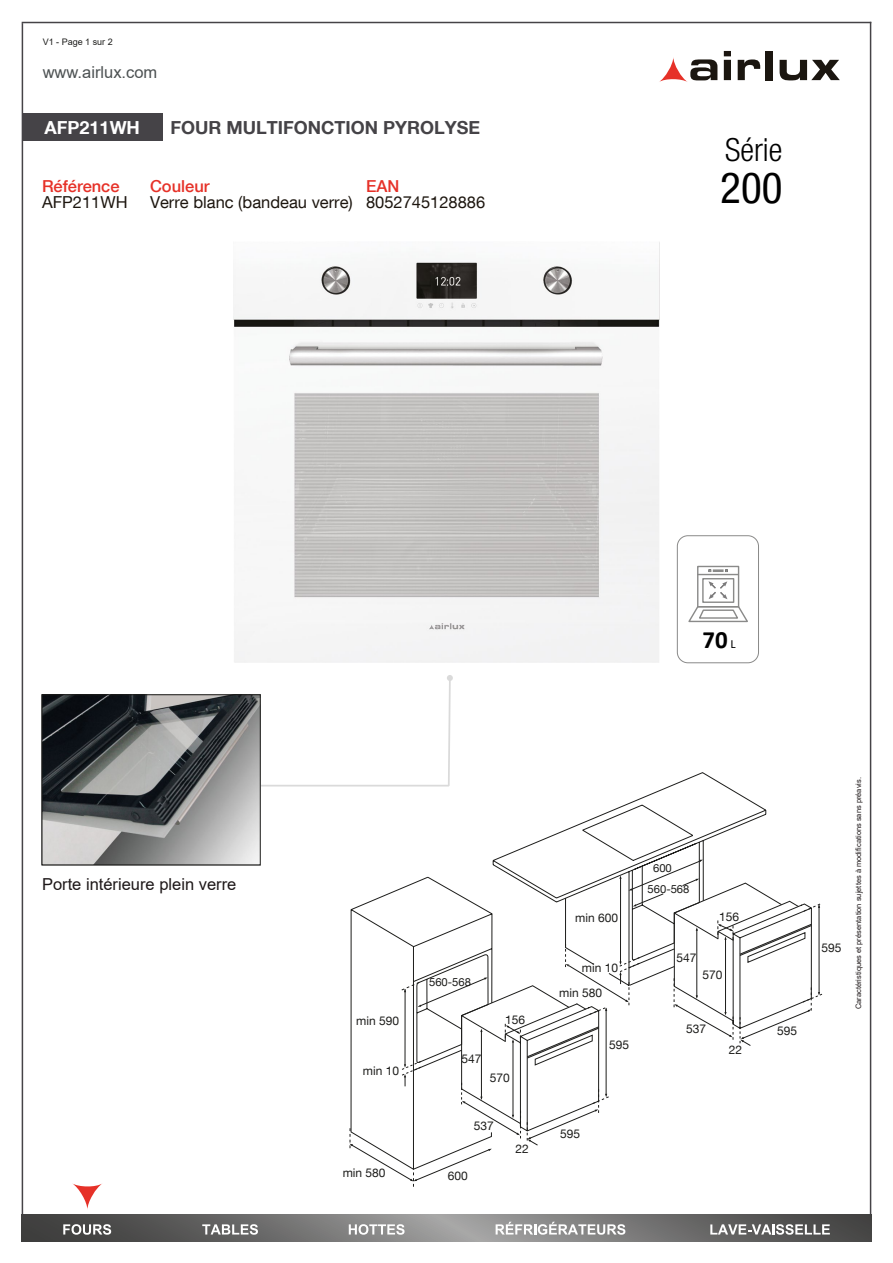
<style>
.page{position:relative;width:893px;height:1263px;background:#fff}
.page>*{position:absolute;margin:0;border:0;box-sizing:border-box;transform-origin:0 0}
.t1{font:condensed 43.2px "Helvetica Neue LT Com";color:#000}
.t2{font:300 condensed 31.95px "Helvetica Neue LT Com";color:#000}
.t3{font:700 24.9px "Calibri";color:#010101}
.t4{font:700 18px "Helvetica Neue LT Com";color:#454347}
.t5{font:700 18px "Helvetica Neue LT Com";color:#fff}
.t6{font:16.5px "Helvetica Neue LT Com";color:#1d160f}
.t7{font:16.5px "Arial";color:#1d1718}
.t8{font:500 16.5px "Helvetica Neue LT Com";color:#e63128}
.t9{font:16.5px "Arial";color:#4c5152}
.t10{font:12px "Helvetica Neue LT Com";color:#1d1d1b}
.t11{font:11.25px/21.3px "Helvetica Neue LT Com";color:#1d1d1b}
.t12{font:9px "Arial";color:#1d1d1b}
.t13{font:7.5px "Arial";color:#1d1718}
.s1{font-weight:400;font-size:12.45px}
</style>
<div class="page">
<svg style="left:493px;top:772px;width:274px;height:88px"></svg>
<svg style="left:349px;top:860px;width:474px;height:327px"></svg>
<div style="left:677px;top:535px;width:82px;height:128px;border:1px solid #8a8a89;border-radius:11px"></div>
<div style="left:697px;top:566px;width:42px;height:41px;border:1px solid #8a8a89"></div>
<svg style="left:708px;top:569px;width:20px;height:3px"></svg>
<hr style="left:698px;top:574px;width:40px;height:1px;background:#8a8a89">
<div style="left:702px;top:578px;width:32px;height:25px;border:1px solid #8a8a89"></div>
<svg style="left:688px;top:605px;width:60px;height:18px"></svg>
<svg style="left:708px;top:581px;width:19px;height:18px"></svg>
<svg style="left:260px;top:675px;width:193px;height:112px"></svg>
<img style="left:234px;top:262px;width:425px;height:400px">
<img style="left:44px;top:696px;width:214px;height:167px">
<div style="left:42px;top:694px;width:218px;height:171px;border:1px solid #1d1d1b"></div>
<hr style="left:22px;top:22px;width:849px;height:1px;background:#454347">
<hr style="left:22px;top:23px;width:1px;height:1193px;background:#454347">
<hr style="left:870px;top:22px;width:1px;height:1195px;background:#454347">
<svg style="left:22px;top:1214px;width:849px;height:27px;background:#6d6c6c"></svg>
<svg style="left:780px;top:60px;width:60px;height:21px"></svg>
<svg style="left:738px;top:59px;width:22px;height:21px"></svg>
<div style="left:766px;top:51px;width:7px;height:29px;background:#1b1610"></div>
<svg style="left:724px;top:51px;width:7px;height:29px"></svg>
<svg style="left:659px;top:57px;width:58px;height:25px"></svg>
<svg style="left:72px;top:1183px;width:30px;height:26px"></svg>
<svg style="left:496px;top:1222px;width:129px;height:13px"></svg>
<svg style="left:202px;top:1224px;width:56px;height:11px"></svg>
<svg style="left:349px;top:1224px;width:56px;height:11px"></svg>
<svg style="left:63px;top:1224px;width:48px;height:11px"></svg>
<svg style="left:710px;top:1224px;width:120px;height:11px"></svg>
<div style="left:22px;top:113px;width:141px;height:27px;background:#454347"></div>
<p class="t12" style="left:43px;top:36px;width:72px">V1 - Page 1 sur 2</p>
<h3 class="t9" style="left:43px;top:60px;width:116px">www.airlux.com</h3>
<h3 class="t5" style="left:45px;top:116px;width:97px">AFP211WH</h3>
<h3 class="t4" style="left:170px;top:116px;width:311px">FOUR MULTIFONCTION PYROLYSE</h3>
<h3 class="t8" style="left:42px;top:176px;width:79px">Référence</h3>
<h3 class="t8" style="left:150px;top:176px;width:61px">Couleur</h3>
<h3 class="t8" style="left:366px;top:176px;width:35px">EAN</h3>
<h3 class="t6" style="left:42px;top:192px;width:87px">AFP211WH</h3>
<h3 class="t6" style="left:150px;top:192px;width:337px">Verre blanc (bandeau verre) 8052745128886</h3>
<h2 class="t2" style="left:725px;top:132px;width:59px">Série</h2>
<h1 class="t1" style="left:720px;top:162px;width:64px">200</h1>
<h3 class="t7" style="left:42px;top:873px;width:196px">Porte intérieure plein verre</h3>
<h3 class="t3" style="left:703px;top:622px;width:35px">70<span class="s1">L</span></h3>
<p class="t10" style="left:356px;top:1013px;width:44px">min 590</p>
<p class="t10" style="left:363px;top:1063px;width:38px">min 10</p>
<p class="t11" style="left:429px;top:971px;width:43px">560-568</p>
<p class="t10" style="left:505px;top:1012px;width:22px">156</p>
<p class="t10" style="left:462px;top:1051px;width:22px">547</p>
<p class="t10" style="left:490px;top:1070px;width:22px">570</p>
<p class="t10" style="left:474px;top:1118px;width:22px">537</p>
<p class="t10" style="left:515px;top:1141px;width:15px">22</p>
<p class="t10" style="left:343px;top:1165px;width:44px">min 580</p>
<p class="t10" style="left:448px;top:1168px;width:22px">600</p>
<p class="t10" style="left:575px;top:911px;width:44px">min 600</p>
<p class="t10" style="left:582px;top:960px;width:38px">min 10</p>
<p class="t10" style="left:559px;top:985px;width:44px">min 580</p>
<p class="t10" style="left:609px;top:1037px;width:22px">595</p>
<p class="t11" style="left:648px;top:857px;width:43px;text-indent:6px">600<br>560-568</p>
<p class="t10" style="left:676px;top:950px;width:22px">547</p>
<p class="t10" style="left:719px;top:909px;width:22px">156</p>
<p class="t10" style="left:703px;top:967px;width:22px">570</p>
<p class="t10" style="left:686px;top:1021px;width:22px">537</p>
<p class="t10" style="left:729px;top:1042px;width:15px">22</p>
<p class="t10" style="left:560px;top:1126px;width:22px">595</p>
<p class="t10" style="left:777px;top:1023px;width:22px">595</p>
<p class="t10" style="left:821px;top:941px;width:22px">595</p>
<p class="t13" style="left:853px;top:1009px;width:234px;rotate:-90deg">Caractéristiques et présentation sujettes à modifications sans préavis.</p>
</div>
